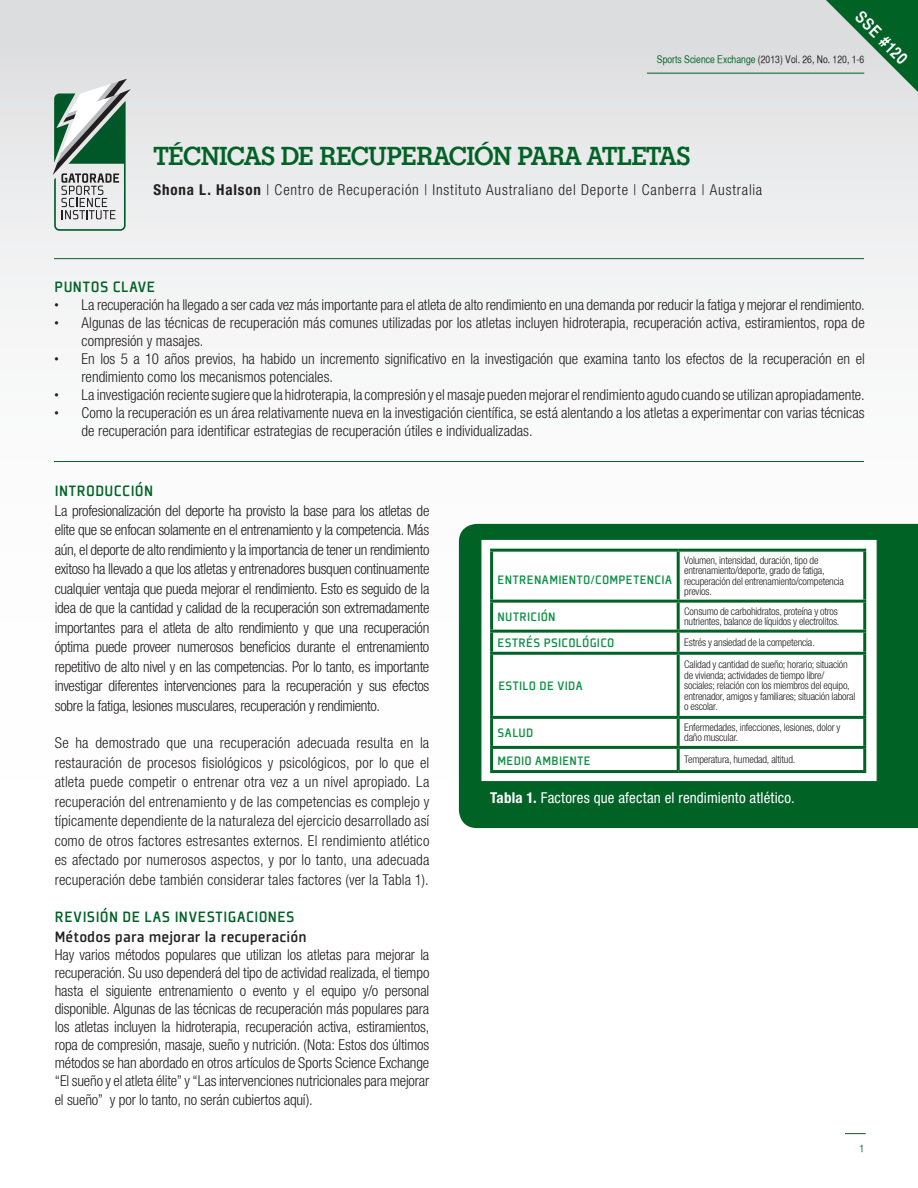
<style>
.page{position:relative;width:918px;height:1188px;background:#fff}
.page>*{position:absolute;margin:0;border:0;box-sizing:border-box;transform-origin:0 0}
.t1{font:700 27px "Gatorade";letter-spacing:-.04em;color:#016226}
.Headings{font:500 16.5px "Plexes Pro";letter-spacing:.03em;color:#016226}
.Headings-2{font:500 16.5px "Plexes Pro";letter-spacing:.005em;color:#231f20}
.t2{font:16.35px "Helvetica CY Bold";color:#fff}
.t3{font:300 condensed 15px/19.5px "Helvetica Neue LT Std";color:#231f20}
.t4{font:300 condensed 15px "Helvetica Neue LT Std";letter-spacing:.055em;color:#231f20}
.t5{font:condensed 15px "Helvetica Neue LT Std";letter-spacing:.015em;color:#fff}
.t6{font:500 13.5px "Plexes Pro";letter-spacing:.025em;color:#109045}
.t7{font:300 condensed 10.5px/10.5px "Helvetica Neue LT Std";letter-spacing:-.02em;color:#231f20}
.t8{font:10.5px "Helvetica CY Plain";color:#231f20}
.t9{font:10.5px "Helvetica CY Plain";color:#016226}
.s1{color:#016226}
.s2{font-weight:700}
.s3{font-family:"Helvetica CY Plain";font-weight:400;font-stretch:normal}
</style>
<div class="page">
<div style="left:0;top:0;width:918px;height:1188px;background:linear-gradient(to bottom,#e8e9ea,#fff)"></div>
<hr style="left:647px;top:73px;width:217px;height:1px;background:#016226">
<svg style="left:845px;top:1133px;width:21px;height:1px"></svg>
<div style="left:459px;top:524px;width:459px;height:304px;background:#016226"></div>
<div style="left:481px;top:539px;width:397px;height:243px;background:#fff;border:1px solid #016226"></div>
<hr style="left:54px;top:258px;width:810px;height:1px;background:#016226">
<hr style="left:54px;top:461px;width:810px;height:1px;background:#016226">
<svg style="left:53px;top:79px;width:78px;height:152px;background:#9db1a7"></svg>
<svg style="left:826px;top:0;width:92px;height:92px;background:#6fa083"></svg>
<hr style="left:677px;top:552px;width:3px;height:48px;background:#016226">
<hr style="left:490px;top:600px;width:188px;height:3px;background:#016226">
<hr style="left:678px;top:600px;width:188px;height:3px;background:#016226">
<hr style="left:677px;top:603px;width:3px;height:27px;background:#016226">
<hr style="left:490px;top:630px;width:188px;height:3px;background:#016226">
<hr style="left:678px;top:630px;width:188px;height:3px;background:#016226">
<hr style="left:677px;top:633px;width:3px;height:19px;background:#016226">
<hr style="left:490px;top:652px;width:188px;height:3px;background:#016226">
<hr style="left:678px;top:652px;width:188px;height:3px;background:#016226">
<hr style="left:677px;top:655px;width:3px;height:61px;background:#016226">
<hr style="left:490px;top:716px;width:188px;height:3px;background:#016226">
<hr style="left:678px;top:716px;width:188px;height:3px;background:#016226">
<hr style="left:677px;top:719px;width:3px;height:27px;background:#016226">
<hr style="left:490px;top:746px;width:188px;height:3px;background:#016226">
<hr style="left:678px;top:746px;width:188px;height:3px;background:#016226">
<hr style="left:677px;top:749px;width:3px;height:21px;background:#016226">
<hr style="left:490px;top:549px;width:188px;height:3px;background:#016226">
<hr style="left:490px;top:552px;width:3px;height:48px;background:#016226">
<hr style="left:678px;top:549px;width:188px;height:3px;background:#016226">
<hr style="left:863px;top:552px;width:3px;height:48px;background:#016226">
<hr style="left:490px;top:603px;width:3px;height:27px;background:#016226">
<hr style="left:863px;top:603px;width:3px;height:27px;background:#016226">
<hr style="left:490px;top:633px;width:3px;height:19px;background:#016226">
<hr style="left:863px;top:633px;width:3px;height:19px;background:#016226">
<hr style="left:490px;top:655px;width:3px;height:61px;background:#016226">
<hr style="left:863px;top:655px;width:3px;height:61px;background:#016226">
<hr style="left:490px;top:719px;width:3px;height:27px;background:#016226">
<hr style="left:863px;top:719px;width:3px;height:27px;background:#016226">
<hr style="left:490px;top:749px;width:3px;height:21px;background:#016226">
<hr style="left:863px;top:749px;width:3px;height:21px;background:#016226">
<hr style="left:490px;top:770px;width:188px;height:3px;background:#016226">
<hr style="left:678px;top:770px;width:188px;height:3px;background:#016226">
<p class="t2" style="left:865px;top:7px;width:68px;rotate:45deg">SSE #120</p>
<p class="t8" style="left:657px;top:53px;width:209px"><span class="s1">Sports Science Exchange</span> (2013) Vol. 26, No. 120, 1-6</p>
<p class="t1" style="left:153px;top:140px;width:539px">TÉCNICAS DE RECUPERACIÓN PARA ATLETAS</p>
<p class="t4" style="left:153px;top:182px;width:610px"><span class="s2">Shona L. Halson</span> | Centro de Recuperación | Instituto Australiano del Deporte | Canberra | Australia</p>
<p class="Headings" style="left:55px;top:277px;width:102px">PUNTOS CLAVE</p>
<p class="t3" style="left:55px;top:295px;width:812px"><span class="s3">•</span> La recuperación ha llegado a ser cada vez más importante para el atleta de alto rendimiento en una demanda por reducir la fatiga y mejorar el rendimiento.</p>
<p class="t3" style="left:82px;top:314px;width:785px;line-height:18px;text-indent:-27px"><span class="s3">•</span> Algunas de las técnicas de recuperación más comunes utilizadas por los atletas incluyen hidroterapia, recuperación activa, estiramientos, ropa de compresión y masajes.</p>
<p class="t3" style="left:82px;top:350px;width:785px;line-height:18px;text-indent:-27px"><span class="s3">•</span> En los 5 a 10 años previos, ha habido un incremento significativo en la investigación que examina tanto los efectos de la recuperación en el rendimiento como los mecanismos potenciales.</p>
<p class="t3" style="left:55px;top:385px;width:812px"><span class="s3">•</span> La investigación reciente sugiere que la hidroterapia, la compresión y el masaje pueden mejorar el rendimiento agudo cuando se utilizan apropiadamente.</p>
<p class="t3" style="left:82px;top:404px;width:785px;line-height:18px;text-indent:-27px"><span class="s3">•</span> Como la recuperación es un área relativamente nueva en la investigación científica, se está alentando a los atletas a experimentar con varias técnicas de recuperación para identificar estrategias de recuperación útiles e individualizadas.</p>
<p class="Headings" style="left:55px;top:481px;width:100px">INTRODUCCIÓN</p>
<p class="t3" style="left:55px;top:501px;width:376px;text-align:justify">La profesionalización del deporte ha provisto la base para los atletas de elite que se enfocan solamente en el entrenamiento y la competencia. Más aún, el deporte de alto rendimiento y la importancia de tener un rendimiento exitoso ha llevado a que los atletas y entrenadores busquen continuamente cualquier ventaja que pueda mejorar el rendimiento. Esto es seguido de la idea de que la cantidad y calidad de la recuperación son extremadamente importantes para el atleta de alto rendimiento y que una recuperación óptima puede proveer numerosos beneficios durante el entrenamiento repetitivo de alto nivel y en las competencias. Por lo tanto, es importante investigar diferentes intervenciones para la recuperación y sus efectos sobre la fatiga, lesiones musculares, recuperación y rendimiento.</p>
<p class="t3" style="left:55px;top:733px;width:376px;text-align:justify">Se ha demostrado que una recuperación adecuada resulta en la restauración de procesos fisiológicos y psicológicos, por lo que el atleta puede competir o entrenar otra vez a un nivel apropiado. La recuperación del entrenamiento y de las competencias es complejo y típicamente dependiente de la naturaleza del ejercicio desarrollado así como de otros factores estresantes externos. El rendimiento atlético es afectado por numerosos aspectos, y por lo tanto, una adecuada recuperación debe también considerar tales factores (ver la Tabla 1).</p>
<p class="Headings" style="left:55px;top:907px;width:241px">REVISIÓN DE LAS INVESTIGACIONES</p>
<p class="Headings-2" style="left:55px;top:927px;width:253px">Métodos para mejorar la recuperación</p>
<p class="t3" style="left:55px;top:945px;width:376px;line-height:18px;text-align:justify">Hay varios métodos populares que utilizan los atletas para mejorar la recuperación. Su uso dependerá del tipo de actividad realizada, el tiempo hasta el siguiente entrenamiento o evento y el equipo y/o personal disponible. Algunas de las técnicas de recuperación más populares para los atletas incluyen la hidroterapia, recuperación activa, estiramientos, ropa de compresión, masaje, sueño y nutrición. (Nota: Estos dos últimos métodos se han abordado en otros artículos de Sports Science Exchange “El sueño y el atleta élite” y “Las intervenciones nutricionales para mejorar</p>
<p class="t3" style="left:55px;top:1090px;width:260px">el sueño” y por lo tanto, no serán cubiertos aquí).</p>
<p class="t6" style="left:498px;top:572px;width:176px">ENTRENAMIENTO/COMPETENCIA</p>
<p class="t7" style="left:684px;top:555px;width:161px">Volumen, intensidad, duración, tipo de entrenamiento/deporte, grado de fatiga, recuperación del entrenamiento/competencia previos.</p>
<p class="t6" style="left:498px;top:609px;width:60px">NUTRICIÓN</p>
<p class="t7" style="left:684px;top:606px;width:157px">Consumo de carbohidratos, proteína y otros nutrientes, balance de líquidos y electrolitos.</p>
<p class="t6" style="left:498px;top:635px;width:118px">ESTRÉS PSICOLÓGICO</p>
<p class="t7" style="left:684px;top:637px;width:132px">Estrés y ansiedad de la competencia.</p>
<p class="t6" style="left:498px;top:678px;width:86px">ESTILO DE VIDA</p>
<p class="t7" style="left:684px;top:659px;width:173px">Calidad y cantidad de sueño; horario; situación de vivienda; actividades de tiempo libre/ sociales; relación con los miembros del equipo, entrenador, amigos y familiares; situación laboral o escolar.</p>
<p class="t6" style="left:498px;top:725px;width:37px">SALUD</p>
<p class="t7" style="left:684px;top:722px;width:158px">Enfermedades, infecciones, lesiones, dolor y daño muscular.</p>
<p class="t6" style="left:498px;top:752px;width:95px">MEDIO AMBIENTE</p>
<p class="t7" style="left:684px;top:754px;width:113px">Temperatura, humedad, altitud.</p>
<p class="t5" style="left:490px;top:789px;width:306px"><span class="s2">Tabla 1.</span> Factores que afectan el rendimiento atlético.</p>
<p class="t9" style="left:859px;top:1142px;width:6px">1</p>
</div>
